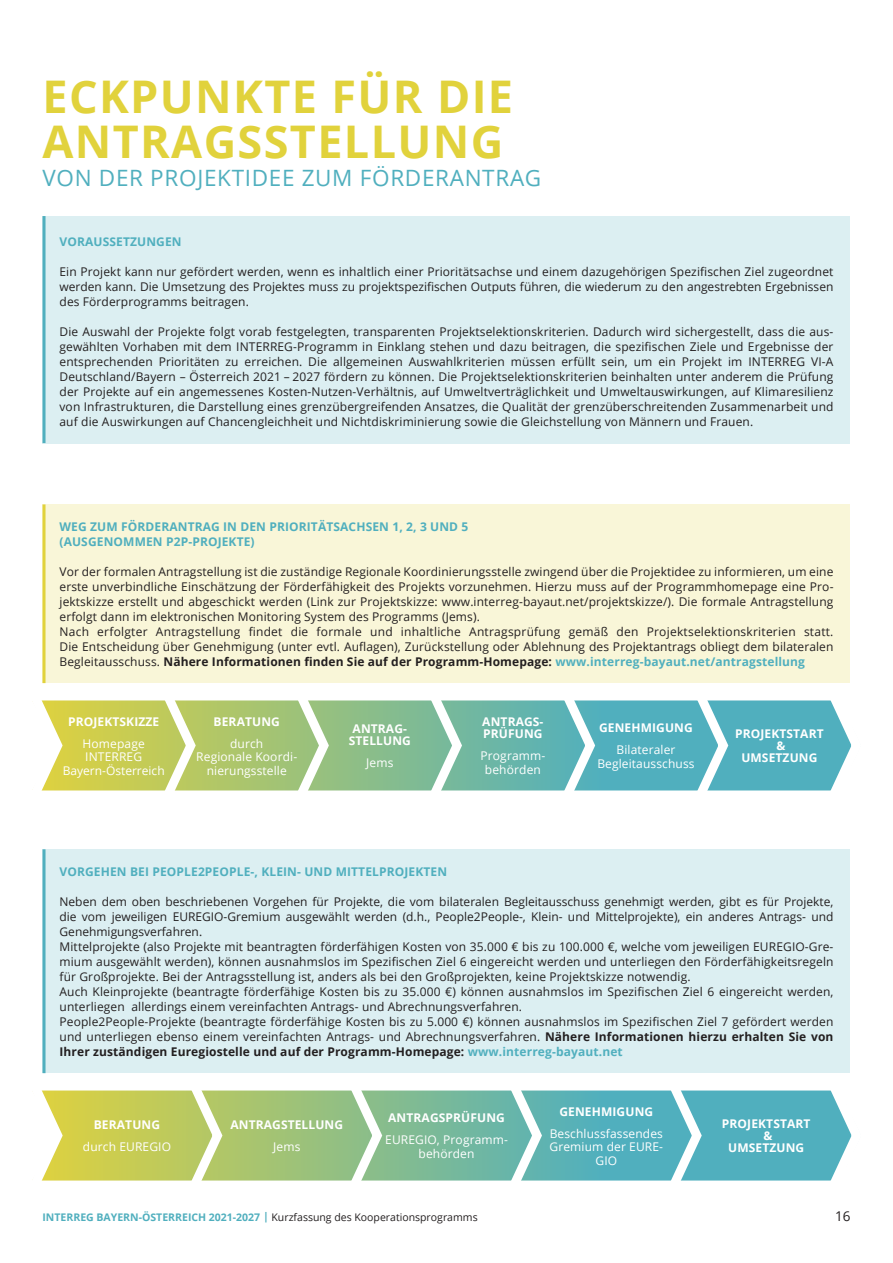
<style>
.page{position:relative;width:893px;height:1263px;background:#fff}
.page>*{position:absolute;margin:0;border:0;box-sizing:border-box;transform-origin:0 0}
.t1{font:700 45px/45px "Open Sans";letter-spacing:.03em;color:#e1d23c}
.t2{font:22.5px "Open Sans";letter-spacing:.03em;color:#50afbe}
.t3{font:13.5px "Open Sans";color:#231f20}
.t4{font:12px/15px "Open Sans";letter-spacing:.01em;color:#231f20;text-align:justify}
.t5{font:12px/13.5px "Open Sans";letter-spacing:.01em;color:#fff;text-align:center}
.t6{font:700 12px/12px "Open Sans";letter-spacing:.01em;color:#fff;text-align:center}
.t7{font:700 12px/15px "Open Sans";letter-spacing:.01em;color:#50afbe}
.t8{font:700 10.5px "Open Sans";color:#50afbe}
.s1{font-weight:700}
.s2{font-weight:700;color:#50afbe}
.s3{font-weight:400;color:#231f20}
</style>
<div class="page">
<div style="left:43px;top:216px;width:807px;height:227px;background:#dceff2"></div>
<div style="left:43px;top:849px;width:807px;height:224px;background:#dceff2"></div>
<div style="left:43px;top:505px;width:807px;height:178px;background:#f9f6d8"></div>
<hr style="left:43px;top:216px;width:3px;height:227px;background:#50afbe">
<hr style="left:43px;top:849px;width:3px;height:224px;background:#50afbe">
<hr style="left:43px;top:504px;width:3px;height:179px;background:#e1d23c">
<svg style="left:68px;top:700px;width:754px;height:90px;background:#82bb92"></svg>
<svg style="left:32px;top:700px;width:36px;height:91px"></svg>
<svg style="left:822px;top:700px;width:29px;height:91px"></svg>
<svg style="left:290px;top:700px;width:44px;height:91px"></svg>
<svg style="left:157px;top:700px;width:44px;height:91px"></svg>
<svg style="left:556px;top:700px;width:44px;height:91px"></svg>
<svg style="left:423px;top:700px;width:44px;height:91px"></svg>
<svg style="left:689px;top:700px;width:44px;height:91px"></svg>
<svg style="left:68px;top:1090px;width:755px;height:90px;background:#81bb93"></svg>
<svg style="left:32px;top:1090px;width:36px;height:91px"></svg>
<svg style="left:823px;top:1090px;width:29px;height:91px"></svg>
<svg style="left:343px;top:1090px;width:44px;height:91px"></svg>
<svg style="left:183px;top:1090px;width:44px;height:91px"></svg>
<svg style="left:663px;top:1090px;width:44px;height:91px"></svg>
<svg style="left:503px;top:1090px;width:44px;height:91px"></svg>
<h1 class="t1" style="left:43px;top:73px;width:472px">ECKPUNKTE FÜR DIE<br>ANTRAGSSTELLUNG</h1>
<h2 class="t2" style="left:43px;top:162px;width:500px">VON DER PROJEKTIDEE ZUM FÖRDERANTRAG</h2>
<p class="t7" style="left:60px;top:234px;width:124px">VORAUSSETZUNGEN</p>
<p class="t4" style="left:60px;top:264px;width:775px">Ein Projekt kann nur gefördert werden, wenn es inhaltlich einer Prioritätsachse und einem dazugehörigen Spezifischen Ziel zugeordnet werden kann. Die Umsetzung des Projektes muss zu projektspezifischen Outputs führen, die wiederum zu den angestrebten Ergebnissen des Förderprogramms beitragen.</p>
<p class="t4" style="left:60px;top:324px;width:775px">Die Auswahl der Projekte folgt vorab festgelegten, transparenten Projektselektionskriterien. Dadurch wird sichergestellt, dass die aus&shy;gewählten Vorhaben mit dem INTERREG-Programm in Einklang stehen und dazu beitragen, die spezifischen Ziele und Ergebnisse der entsprechenden Prioritäten zu erreichen. Die allgemeinen Auswahlkriterien müssen erfüllt sein, um ein Projekt im INTERREG VI-A Deutschland/Bayern – Österreich 2021 – 2027 fördern zu können. Die Projektselektionskriterien beinhalten unter anderem die Prüfung der Projekte auf ein angemessenes Kosten-Nutzen-Verhältnis, auf Umweltverträglichkeit und Umweltauswirkungen, auf Klimaresilienz von Infrastrukturen, die Darstellung eines grenzübergreifenden Ansatzes, die Qualität der grenzüberschreitenden Zusammenarbeit und auf die Auswirkungen auf Chancengleichheit und Nichtdiskriminierung sowie die Gleichstellung von Männern und Frauen.</p>
<p class="t7" style="left:60px;top:519px;width:410px">WEG ZUM FÖRDERANTRAG IN DEN PRIORITÄTSACHSEN 1, 2, 3 UND 5 (AUSGENOMMEN P2P-PROJEKTE)</p>
<p class="t4" style="left:60px;top:564px;width:775px;text-align:left">Vor der formalen Antragstellung ist die zuständige Regionale Koordinierungsstelle zwingend über die Projektidee zu informieren, um eine erste unverbindliche Einschätzung der Förderfähigkeit des Projekts vorzunehmen. Hierzu muss auf der Programmhomepage eine Pro&shy;jektskizze erstellt und abgeschickt werden (Link zur Projektskizze: www.interreg-bayaut.net/projektskizze/). Die formale Antragstellung erfolgt dann im elektronischen Monitoring System des Programms (Jems).<br>Nach erfolgter Antragstellung findet die formale und inhaltliche Antragsprüfung gemäß den Projektselektionskriterien statt.<br>Die Entscheidung über Genehmigung (unter evtl. Auflagen), Zurückstellung oder Ablehnung des Projektantrags obliegt dem bilateralen Begleitausschuss. <span class="s1">Nähere Informationen finden Sie auf der Programm-Homepage:</span> <span class="s2">www.interreg-bayaut.net/antragstellung</span></p>
<p class="t6" style="left:68px;top:715px;width:93px">PROJEKTSKIZZE</p>
<p class="t5" style="left:63px;top:736px;width:104px">Homepage<br>INTERREG<br>Bayern-Österreich</p>
<p class="t6" style="left:214px;top:715px;width:68px">BERATUNG</p>
<p class="t5" style="left:196px;top:736px;width:102px">durch<br>Regionale Koordi&shy;nierungsstelle</p>
<p class="t6" style="left:349px;top:722px;width:64px">ANTRAG-<br>STELLUNG</p>
<p class="t5" style="left:366px;top:756px;width:29px">Jems</p>
<p class="t6" style="left:482px;top:716px;width:63px;text-align:left">ANTRAGS-<br>PRÜFUNG</p>
<p class="t5" style="left:481px;top:749px;width:66px">Programm&shy;behörden</p>
<p class="t6" style="left:599px;top:722px;width:95px">GENEHMIGUNG</p>
<p class="t5" style="left:597px;top:743px;width:99px">Bilateraler<br>Begleitausschuss</p>
<p class="t6" style="left:735px;top:727px;width:90px">PROJEKTSTART &amp;<br>UMSETZUNG</p>
<p class="t7" style="left:60px;top:864px;width:389px">VORGEHEN BEI PEOPLE2PEOPLE-, KLEIN- UND MITTELPROJEKTEN</p>
<p class="t4" style="left:60px;top:894px;width:775px;text-align:left">Neben dem oben beschriebenen Vorgehen für Projekte, die vom bilateralen Begleitausschuss genehmigt werden, gibt es für Projekte, die vom jeweiligen EUREGIO-Gremium ausgewählt werden (d.h., People2People-, Klein- und Mittelprojekte), ein anderes Antrags- und Genehmigungsverfahren.<br>Mittelprojekte (also Projekte mit beantragten förderfähigen Kosten von 35.000 € bis zu 100.000 €, welche vom jeweiligen EUREGIO-Gre&shy;mium ausgewählt werden), können ausnahmslos im Spezifischen Ziel 6 eingereicht werden und unterliegen den Förderfähigkeitsregeln für Großprojekte. Bei der Antragsstellung ist, anders als bei den Großprojekten, keine Projektskizze notwendig.<br>Auch Kleinprojekte (beantragte förderfähige Kosten bis zu 35.000 €) können ausnahmslos im Spezifischen Ziel 6 eingereicht werden, unterliegen allerdings einem vereinfachten Antrags- und Abrechnungsverfahren.<br>People2People-Projekte (beantragte förderfähige Kosten bis zu 5.000 €) können ausnahmslos im Spezifischen Ziel 7 gefördert werden und unterliegen ebenso einem vereinfachten Antrags- und Abrechnungsverfahren. <span class="s1">Nähere Informationen hierzu erhalten Sie von Ihrer zuständigen Euregiostelle und auf der Programm-Homepage:</span> <span class="s2">www.interreg-bayaut.net</span></p>
<p class="t6" style="left:94px;top:1118px;width:68px">BERATUNG</p>
<p class="t5" style="left:83px;top:1140px;width:90px">durch EUREGIO</p>
<p class="t6" style="left:230px;top:1118px;width:114px">ANTRAGSTELLUNG</p>
<p class="t5" style="left:273px;top:1140px;width:29px">Jems</p>
<p class="t6" style="left:388px;top:1112px;width:118px">ANTRAGSPRÜFUNG</p>
<p class="t5" style="left:385px;top:1133px;width:124px">EUREGIO, Programm&shy;behörden</p>
<p class="t6" style="left:559px;top:1105px;width:95px">GENEHMIGUNG</p>
<p class="t5" style="left:550px;top:1126px;width:115px">Beschlussfassendes<br>Gremium der EURE-<br>GIO</p>
<p class="t6" style="left:722px;top:1117px;width:90px">PROJEKTSTART &amp;<br>UMSETZUNG</p>
<p class="t8" style="left:43px;top:1210px;width:437px">INTERREG BAYERN-ÖSTERREICH 2021-2027 | <span class="s3">Kurzfassung des Kooperationsprogramms</span></p>
<p class="t3" style="left:835px;top:1207px;width:17px">16</p>
</div>
